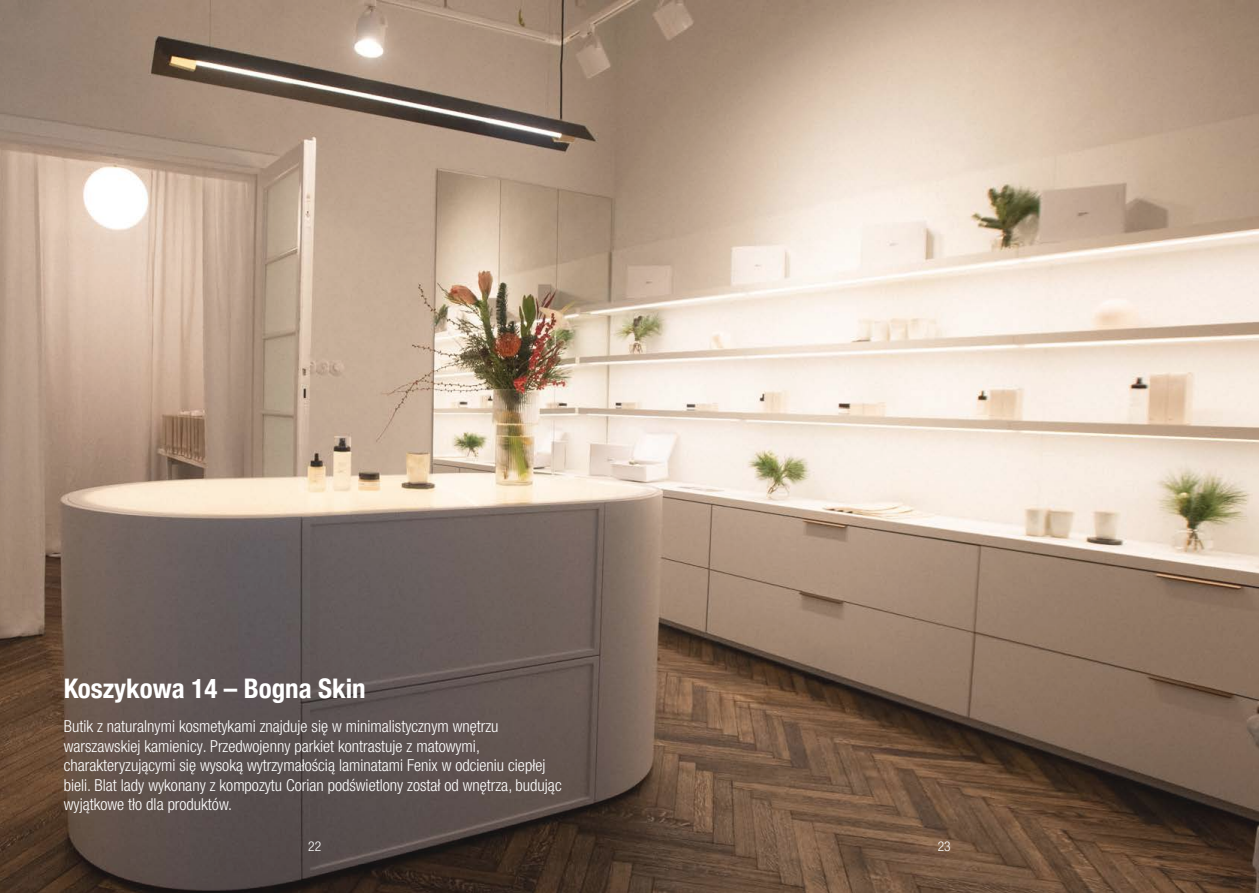
<style>
.page{position:relative;width:1259px;height:893px;background:#fff}
.page>*{position:absolute;margin:0;border:0;box-sizing:border-box;transform-origin:0 0}
.t1{font:700 condensed 27px "Helvetica Neue";color:#fff}
.t2{font:300 condensed 16.5px/19.5px "Helvetica Neue LT Pro";color:#fff}
.t3{font:300 condensed 13.5px "Helvetica Neue LT Pro";color:#fff}
</style>
<div class="page">
<img style="left:0;top:0;width:1259px;height:893px">
<h1 class="t1" style="left:64px;top:666px;width:303px">Koszykowa 14 – Bogna Skin</h1>
<p class="t2" style="left:64px;top:717px;width:499px">Butik z naturalnymi kosmetykami znajduje się w minimalistycznym wnętrzu warszawskiej kamienicy. Przedwojenny parkiet kontrastuje z matowymi, charakteryzującymi się wysoką wytrzymałością laminatami Fenix w odcieniu ciepłej bieli. Blat lady wykonany z kompozytu Corian podświetlony został od wnętrza, budując wyjątkowe tło dla produktów.</p>
<p class="t3" style="left:308px;top:838px;width:14px">22</p>
<p class="t3" style="left:937px;top:838px;width:14px">23</p>
</div>
